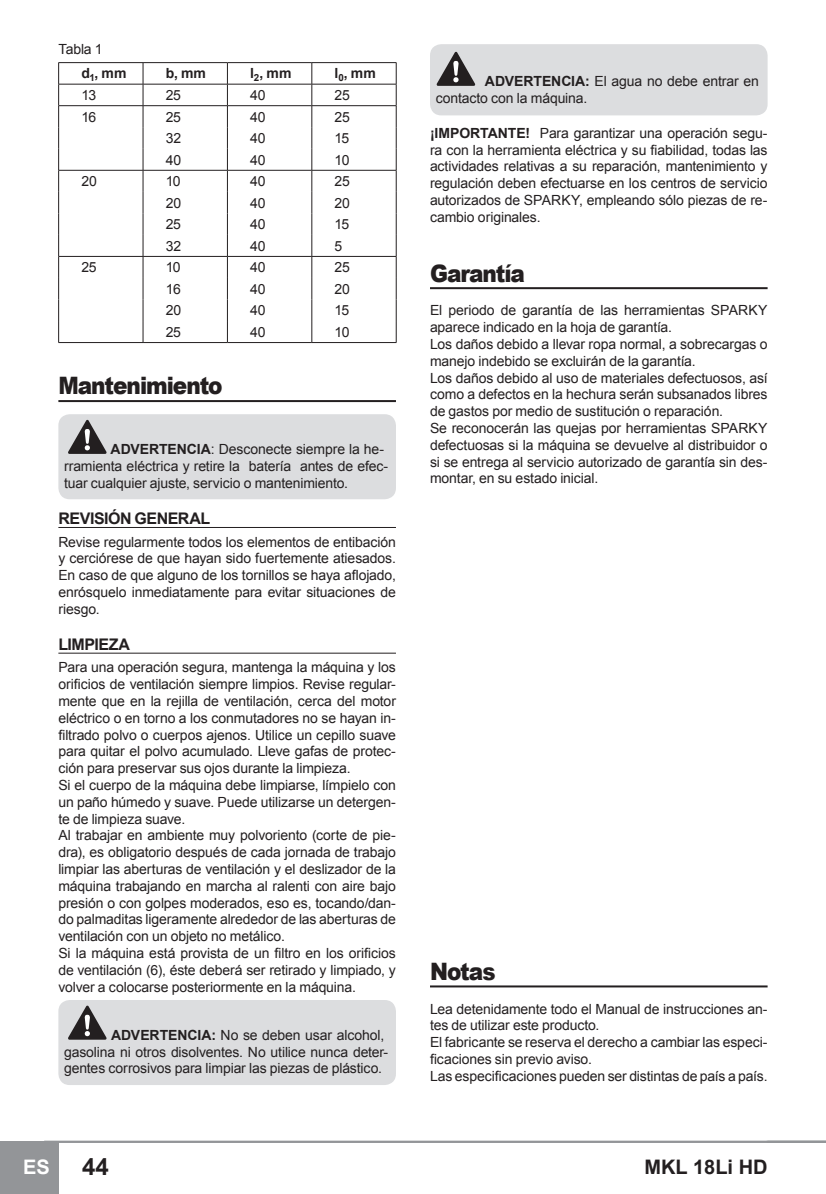
<style>
.page{position:relative;width:826px;height:1194px;background:#fff}
.page>*{position:absolute;margin:0;border:0;box-sizing:border-box;transform-origin:0 0}
.Big_Title{font:900 24px "Arial";letter-spacing:-.045em;color:#231f20;scale:.9 1}
.t1{font:700 24px "Arial";color:#231f20}
.t2{font:700 20px "Arial";color:#231f20}
.t3{font:700 20px "Arial";color:#fff}
.title-underline{font:700 16px "Arial";letter-spacing:-.03em;color:#231f20}
.t4{font:14px/16.8px "Arial";letter-spacing:-.01em;color:#231f20;text-align:justify}
.t5{font:700 14px "Arial";color:#231f20}
.s1{font-weight:700}
</style>
<div class="page">
<div style="left:0;top:1141px;width:58px;height:53px;background:#939598"></div>
<hr style="left:44px;top:1141px;width:781px;height:2px;background:#939598">
<hr style="left:58px;top:400px;width:338px;height:2px;background:#231f20">
<hr style="left:58px;top:527px;width:338px;height:1px;background:#231f20">
<hr style="left:58px;top:653px;width:338px;height:1px;background:#231f20">
<hr style="left:58px;top:62px;width:85px;height:1px;background:#231f20">
<hr style="left:143px;top:62px;width:84px;height:1px;background:#231f20">
<hr style="left:227px;top:62px;width:85px;height:1px;background:#231f20">
<hr style="left:312px;top:62px;width:84px;height:1px;background:#231f20">
<hr style="left:58px;top:84px;width:85px;height:1px;background:#231f20">
<hr style="left:143px;top:84px;width:84px;height:1px;background:#231f20">
<hr style="left:227px;top:84px;width:85px;height:1px;background:#231f20">
<hr style="left:312px;top:84px;width:84px;height:1px;background:#231f20">
<hr style="left:58px;top:105px;width:85px;height:1px;background:#231f20">
<hr style="left:143px;top:105px;width:84px;height:1px;background:#231f20">
<hr style="left:227px;top:105px;width:85px;height:1px;background:#231f20">
<hr style="left:312px;top:105px;width:84px;height:1px;background:#231f20">
<hr style="left:58px;top:170px;width:85px;height:1px;background:#231f20">
<hr style="left:143px;top:170px;width:84px;height:1px;background:#231f20">
<hr style="left:227px;top:170px;width:85px;height:1px;background:#231f20">
<hr style="left:312px;top:170px;width:84px;height:1px;background:#231f20">
<hr style="left:58px;top:256px;width:85px;height:1px;background:#231f20">
<hr style="left:143px;top:256px;width:84px;height:1px;background:#231f20">
<hr style="left:227px;top:256px;width:85px;height:1px;background:#231f20">
<hr style="left:312px;top:256px;width:84px;height:1px;background:#231f20">
<svg style="left:58px;top:63px;width:1px;height:279px"></svg>
<svg style="left:143px;top:63px;width:1px;height:279px"></svg>
<svg style="left:227px;top:63px;width:1px;height:279px"></svg>
<svg style="left:311px;top:63px;width:1px;height:279px"></svg>
<svg style="left:396px;top:63px;width:1px;height:279px"></svg>
<hr style="left:58px;top:342px;width:85px;height:1px;background:#231f20">
<hr style="left:143px;top:342px;width:84px;height:1px;background:#231f20">
<hr style="left:227px;top:342px;width:85px;height:1px;background:#231f20">
<hr style="left:312px;top:342px;width:84px;height:1px;background:#231f20">
<div style="left:58px;top:414px;width:338px;height:85px;background:#dcdddf;border-radius:11px"></div>
<svg style="left:68px;top:420px;width:38px;height:34px"></svg>
<div style="left:58px;top:1000px;width:338px;height:85px;background:#dcdddf;border-radius:11px"></div>
<svg style="left:68px;top:1006px;width:38px;height:34px"></svg>
<hr style="left:430px;top:287px;width:337px;height:2px;background:#231f20">
<hr style="left:430px;top:985px;width:337px;height:2px;background:#231f20">
<div style="left:430px;top:44px;width:337px;height:71px;background:#dcdddf;border-radius:11px"></div>
<svg style="left:436px;top:52px;width:39px;height:34px"></svg>
<svg style="left:58px;top:1156px;width:1px;height:38px"></svg>
<p class="t4" style="left:58px;top:41px;width:46px">Tabla 1</p>
<p class="t5" style="left:81px;top:64px;width:47px">d<sub>1</sub>, mm</p>
<p class="t5" style="left:166px;top:64px;width:42px">b, mm</p>
<p class="t5" style="left:250px;top:64px;width:43px">l<sub>2</sub>, mm</p>
<p class="t5" style="left:334px;top:64px;width:43px">l<sub>0</sub>, mm</p>
<p class="t4" style="left:81px;top:87px;width:16px">13</p>
<p class="t4" style="left:166px;top:87px;width:17px">25</p>
<p class="t4" style="left:250px;top:87px;width:17px">40</p>
<p class="t4" style="left:334px;top:87px;width:17px">25</p>
<p class="t4" style="left:81px;top:108px;width:17px">16</p>
<p class="t4" style="left:166px;top:108px;width:17px">25</p>
<p class="t4" style="left:250px;top:108px;width:17px">40</p>
<p class="t4" style="left:334px;top:108px;width:17px">25</p>
<p class="t4" style="left:166px;top:130px;width:17px">32</p>
<p class="t4" style="left:250px;top:130px;width:17px">40</p>
<p class="t4" style="left:334px;top:130px;width:16px">15</p>
<p class="t4" style="left:166px;top:151px;width:17px">40</p>
<p class="t4" style="left:250px;top:151px;width:17px">40</p>
<p class="t4" style="left:334px;top:151px;width:17px">10</p>
<p class="t4" style="left:81px;top:173px;width:17px">20</p>
<p class="t4" style="left:166px;top:173px;width:17px">10</p>
<p class="t4" style="left:250px;top:173px;width:17px">40</p>
<p class="t4" style="left:334px;top:173px;width:17px">25</p>
<p class="t4" style="left:166px;top:194px;width:17px">20</p>
<p class="t4" style="left:250px;top:194px;width:17px">40</p>
<p class="t4" style="left:334px;top:194px;width:17px">20</p>
<p class="t4" style="left:166px;top:216px;width:17px">25</p>
<p class="t4" style="left:250px;top:216px;width:17px">40</p>
<p class="t4" style="left:334px;top:216px;width:16px">15</p>
<p class="t4" style="left:166px;top:238px;width:17px">32</p>
<p class="t4" style="left:250px;top:238px;width:17px">40</p>
<p class="t4" style="left:334px;top:238px;width:9px">5</p>
<p class="t4" style="left:81px;top:259px;width:17px">25</p>
<p class="t4" style="left:166px;top:259px;width:17px">10</p>
<p class="t4" style="left:250px;top:259px;width:17px">40</p>
<p class="t4" style="left:334px;top:259px;width:17px">25</p>
<p class="t4" style="left:166px;top:281px;width:17px">16</p>
<p class="t4" style="left:250px;top:281px;width:17px">40</p>
<p class="t4" style="left:334px;top:281px;width:17px">20</p>
<p class="t4" style="left:166px;top:302px;width:17px">20</p>
<p class="t4" style="left:250px;top:302px;width:17px">40</p>
<p class="t4" style="left:334px;top:302px;width:16px">15</p>
<p class="t4" style="left:166px;top:324px;width:17px">25</p>
<p class="t4" style="left:250px;top:324px;width:17px">40</p>
<p class="t4" style="left:334px;top:324px;width:17px">10</p>
<p class="Big_Title" style="left:58px;top:368px;width:184px">Mantenimiento</p>
<p class="t4" style="left:64px;top:441px;width:326px;text-align:left;text-indent:46px"><span class="s1">ADVERTENCIA</span>: Desconecte siempre la he&shy;rramienta eléctrica y retire la batería antes de efec&shy;tuar cualquier ajuste, servicio o mantenimiento.</p>
<p class="title-underline" style="left:58px;top:508px;width:153px">REVISIÓN GENERAL</p>
<p class="t4" style="left:58px;top:533px;width:339px">Revise regularmente todos los elementos de entibación y cerciórese de que hayan sido fuertemente atiesados.<br>En caso de que alguno de los tornillos se haya aflojado, enrósquelo inmediatamente para evitar situaciones de riesgo.</p>
<p class="title-underline" style="left:58px;top:633px;width:73px">LIMPIEZA</p>
<p class="t4" style="left:58px;top:659px;width:339px">Para una operación segura, mantenga la máquina y los orificios de ventilación siempre limpios. Revise regular&shy;mente que en la rejilla de ventilación, cerca del motor eléctrico o en torno a los conmutadores no se hayan in&shy;filtrado polvo o cuerpos ajenos. Utilice un cepillo suave para quitar el polvo acumulado. Lleve gafas de protec&shy;ción para preservar sus ojos durante la limpieza.</p>
<p class="t4" style="left:58px;top:777px;width:339px">Si el cuerpo de la máquina debe limpiarse, límpielo con un paño húmedo y suave. Puede utilizarse un detergen&shy;te de limpieza suave.</p>
<p class="t4" style="left:58px;top:827px;width:339px">Al trabajar en ambiente muy polvoriento (corte de pie&shy;dra), es obligatorio después de cada jornada de trabajo limpiar las aberturas de ventilación y el deslizador de la máquina trabajando en marcha al ralenti con aire bajo presión o con golpes moderados, eso es, tocando/dan&shy;do palmaditas ligeramente alrededor de las aberturas de ventilación con un objeto no metálico.</p>
<p class="t4" style="left:58px;top:945px;width:339px">Si la máquina está provista de un filtro en los orificios de ventilación (6), éste deberá ser retirado y limpiado, y volver a colocarse posteriormente en la máquina.</p>
<p class="t4" style="left:64px;top:1026px;width:326px;text-align:left;text-indent:47px"><span class="s1">ADVERTENCIA:</span> No se deben usar alcohol, gasolina ni otros disolventes. No utilice nunca deter&shy;gentes corrosivos para limpiar las piezas de plástico.</p>
<p class="t4" style="left:435px;top:73px;width:324px;text-indent:49px"><span class="s1">ADVERTENCIA:</span> El agua no debe entrar en contacto con la máquina.</p>
<p class="t4" style="left:430px;top:125px;width:339px"><span class="s1">¡IMPORTANTE!</span> Para garantizar una operación segu&shy;ra con la herramienta eléctrica y su fiabilidad, todas las actividades relativas a su reparación, mantenimiento y regulación deben efectuarse en los centros de servicio autorizados de SPARKY, empleando sólo piezas de re&shy;cambio originales.</p>
<p class="Big_Title" style="left:430px;top:255px;width:107px">Garantía</p>
<p class="t4" style="left:430px;top:302px;width:339px">El periodo de garantía de las herramientas SPARKY aparece indicado en la hoja de garantía.</p>
<p class="t4" style="left:430px;top:336px;width:339px">Los daños debido a llevar ropa normal, a sobrecargas o manejo indebido se excluirán de la garantía.</p>
<p class="t4" style="left:430px;top:369px;width:339px">Los daños debido al uso de materiales defectuosos, así como a defectos en la hechura serán subsanados libres de gastos por medio de sustitución o reparación.</p>
<p class="t4" style="left:430px;top:420px;width:339px">Se reconocerán las quejas por herramientas SPARKY defectuosas si la máquina se devuelve al distribuidor o si se entrega al servicio autorizado de garantía sin des&shy;montar, en su estado inicial.</p>
<p class="Big_Title" style="left:430px;top:954px;width:74px">Notas</p>
<p class="t4" style="left:430px;top:1000px;width:339px">Lea detenidamente todo el Manual de instrucciones an&shy;tes de utilizar este producto.</p>
<p class="t4" style="left:430px;top:1034px;width:339px">El fabricante se reserva el derecho a cambiar las especi&shy;ficaciones sin previo aviso.</p>
<p class="t4" style="left:430px;top:1068px;width:339px">Las especificaciones pueden ser distintas de país a país.</p>
<h2 class="t3" style="left:23px;top:1153px;width:28px">ES</h2>
<h1 class="t1" style="left:82px;top:1151px;width:28px">44</h1>
<h2 class="t2" style="left:644px;top:1153px;width:124px">MKL 18Li HD</h2>
</div>
